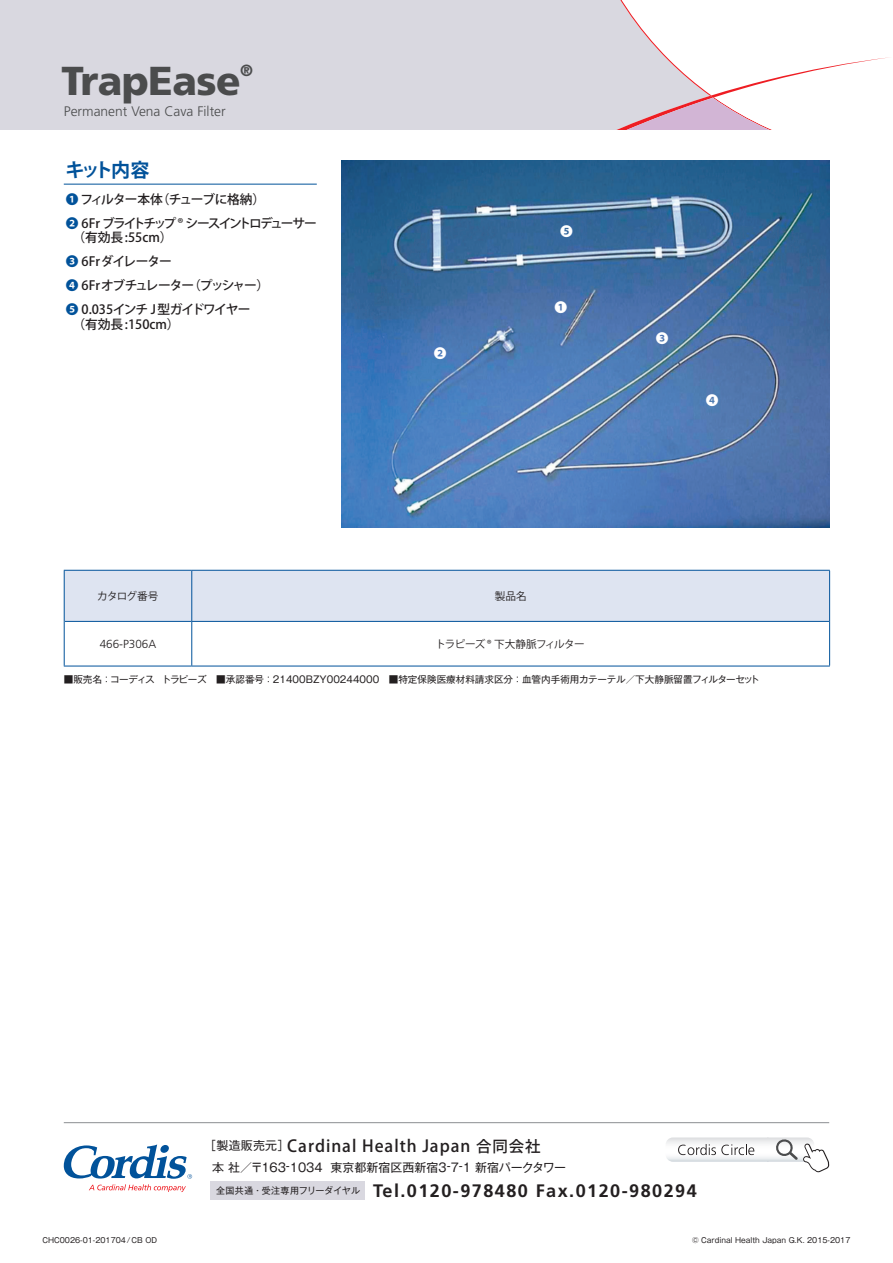
<style>
.page{position:relative;width:893px;height:1263px;background:#fff}
.page>*{position:absolute;margin:0;border:0;box-sizing:border-box;transform-origin:0 0}
.t1{font:900 40.35px "Frutiger LT Std";letter-spacing:-.015em;color:#4b4c4d}
.t2{font:700 19.2px "Koz Go Pro";letter-spacing:-.145em;color:#01529a}
.t3{font:700 18px "Frutiger LT Std";letter-spacing:.08em;color:#231f20}
.t4{font:500 16.5px "Koz Go Pro";letter-spacing:.06em;color:#231f20}
.t5{font:900 16.2px "Frutiger LT Std";color:#4b4c4d}
.t6{font:300 13.8px "Frutiger LT Std";color:#4b4c4d}
.t7{font:500 12.75px "Koz Go Pro";letter-spacing:-.08em;color:#231f20}
.t8{font:500 12.75px "Koz Go Pro";letter-spacing:-.165em;color:#231f20}
.t9{font:500 12.75px "Koz Go Pro";letter-spacing:-.1em;color:#231f20}
.t10{font:500 12.75px "Koz Go Pro";color:#231f20}
.t11{font:500 12.75px "Koz Go Pro";letter-spacing:-.045em;color:#231f20}
.t12{font:500 12.75px "Koz Go Pro";color:#fff}
.t13{font:12px "Gothic MB101 Pro";color:#231f20}
.t14{font:300 11.7px "Frutiger LT Std";color:#231f20}
.t15{font:10.65px "Koz Go Pro";letter-spacing:-.06em;color:#231f20}
.t16{font:9.6px "Gothic MB101 Pro";color:#231f20}
.t17{font:9px "Gothic MB101 Pro";letter-spacing:.035em;color:#231f20}
.t18{font:7.5px "Gothic MB101 Pro";color:#231f20}
.s1{color:#01529a}
.s2{font-family:"Gothic MB101 Pro";font-weight:400;font-size:12px}
.s3{font-size:15.45px}
</style>
<div class="page">
<div style="left:0;top:0;width:312px;height:130px;background:#d9d8e0"></div>
<svg style="left:312px;top:0;width:577px;height:130px"></svg>
<img style="left:341px;top:161px;width:489px;height:366px">
<hr style="left:64px;top:1122px;width:765px;height:1px;background:#939598">
<div style="left:210px;top:1182px;width:154px;height:18px;background:#d9d8e0"></div>
<svg style="left:64px;top:1144px;width:128px;height:48px"></svg>
<svg style="left:65px;top:571px;width:764px;height:95px"></svg>
<hr style="left:64px;top:570px;width:128px;height:1px;background:#01529a">
<hr style="left:64px;top:571px;width:1px;height:50px;background:#01529a">
<hr style="left:192px;top:570px;width:638px;height:1px;background:#01529a">
<hr style="left:64px;top:621px;width:1px;height:45px;background:#01529a">
<hr style="left:192px;top:571px;width:1px;height:50px;background:#01529a">
<hr style="left:829px;top:571px;width:1px;height:50px;background:#01529a">
<hr style="left:192px;top:622px;width:1px;height:44px;background:#01529a">
<hr style="left:829px;top:621px;width:1px;height:45px;background:#01529a">
<hr style="left:65px;top:621px;width:127px;height:1px;background:#01529a">
<hr style="left:192px;top:621px;width:637px;height:1px;background:#01529a">
<hr style="left:64px;top:666px;width:128px;height:1px;background:#01529a">
<hr style="left:192px;top:666px;width:638px;height:1px;background:#01529a">
<hr style="left:64px;top:184px;width:253px;height:1px;background:#01529a">
<svg style="left:666px;top:1137px;width:164px;height:36px"></svg>
<p class="t1" style="left:62px;top:57px;width:181px">TrapEase</p>
<p class="t5" style="left:240px;top:61px;width:14px">®</p>
<p class="t6" style="left:64px;top:103px;width:163px">Permanent Vena Cava Filter</p>
<p class="t2" style="left:65px;top:158px;width:86px">キット内容</p>
<p class="t7" style="left:66px;top:191px;width:201px"><span class="s1">❶</span> フィルター本体（チューブに格納）</p>
<p class="t8" style="left:66px;top:215px;width:252px"><span class="s1">❷</span> 6 F r ブライトチップ ® シースイントロデューサー</p>
<p class="t7" style="left:66px;top:230px;width:108px">　（有効長 :55cm）</p>
<p class="t11" style="left:66px;top:253px;width:108px"><span class="s1">❸</span> 6Frダイレーター</p>
<p class="t9" style="left:66px;top:277px;width:205px"><span class="s1">❹</span> 6Fr オブチュレーター（プッシャー）</p>
<p class="t7" style="left:66px;top:301px;width:186px"><span class="s1">❺</span> 0.035インチ J 型ガイドワイヤー</p>
<p class="t10" style="left:66px;top:316px;width:115px">　（有効長 :150cm）</p>
<p class="t12" style="left:434px;top:345px;width:14px">❷</p>
<p class="t12" style="left:560px;top:223px;width:14px">❺</p>
<p class="t12" style="left:554px;top:299px;width:14px">❶</p>
<p class="t12" style="left:656px;top:330px;width:14px">❸</p>
<p class="t12" style="left:706px;top:392px;width:14px">❹</p>
<p class="t15" style="left:97px;top:589px;width:63px">カタログ番号</p>
<p class="t15" style="left:495px;top:589px;width:33px">製品名</p>
<p class="t14" style="left:100px;top:637px;width:58px">466-P306A</p>
<p class="t15" style="left:435px;top:637px;width:151px">トラピーズ ® 下大静脈フィルター</p>
<p class="t16" style="left:64px;top:672px;width:697px">■販売名 ：コーディス　トラピーズ　■承認番号 ：21400BZY00244000　■特定保険医療材料請求区分 ：血管内手術用カテーテル／下大静脈留置フィルターセット</p>
<p class="t4" style="left:204px;top:1135px;width:338px"><span class="s2">［製造販売元］</span>Cardinal Health Japan <span class="s3">合同会社</span></p>
<p class="t13" style="left:212px;top:1157px;width:355px">本 社／〒163-1034 東京都新宿区西新宿３-7-1 新宿パークタワー</p>
<p class="t3" style="left:373px;top:1180px;width:325px">Tel.0120-978480 Fax.0120-980294</p>
<p class="t17" style="left:216px;top:1183px;width:145px">全国共通・受注専用フリーダイヤル</p>
<p class="t18" style="left:43px;top:1234px;width:116px">CHC0026-01-201704/CB OD</p>
<p class="t18" style="left:692px;top:1234px;width:160px">© Cardinal Health Japan G.K. 2015-2017</p>
</div>
